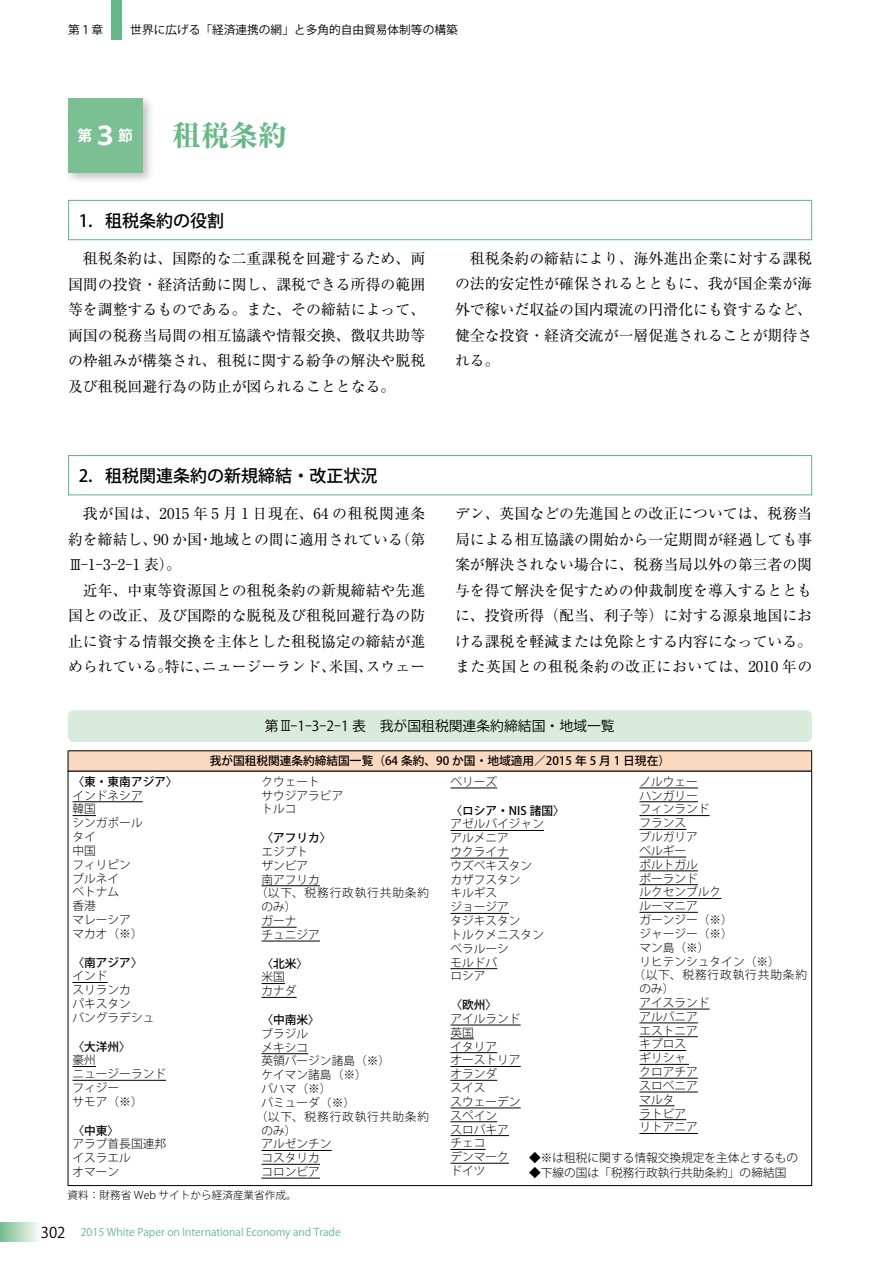
<style>
.page{position:relative;width:893px;height:1263px;background:#fff}
.page>*{position:absolute;margin:0;border:0;box-sizing:border-box;transform-origin:0 0}
.t1{font:800 28.65px "Ryumin Pr 6";color:#66b987}
.t2{font:500 16.95px "Koz Go Pro";color:#000}
.t3{font:14.85px/25.5px "Ryumin Pr 6";color:#000;text-align:justify}
.t4{font:700 14.85px "Koz Go Pro";color:#fff}
.t5{font:13.8px "Koz Go Pro";color:#000}
.t6{font:300 11.7px/13.8px "Koz Go Pro";color:#000}
.t7{font:500 11.7px "Koz Go Pro";color:#000}
.t8{font:300 11.7px "Koz Go Pro";letter-spacing:.075em;color:#000}
.t9{font:11.7px "Koz Go Pro";color:#000}
.t10{font:10.65px "Koz Go Pro";color:#66b987}
.t11{font:300 10.65px "Koz Go Pro";color:#000}
.s1{font-size:25.5px}
.s2{font-family:"Shin Go Pr 6";font-weight:300}
.s3{font-size:14.85px;color:#000}
</style>
<div class="page">
<div style="left:64px;top:94px;width:91px;height:91px;background:#000;opacity:.25"></div>
<div style="left:68px;top:98px;width:74px;height:74px;background:#7ac093"></div>
<div style="left:68px;top:200px;width:744px;height:40px;border:1px solid #66b987"></div>
<div style="left:68px;top:455px;width:744px;height:40px;border:1px solid #66b987"></div>
<div style="left:68px;top:710px;width:744px;height:32px;background:#d9ebdd;border-radius:6px"></div>
<hr style="left:73px;top:801px;width:70px;height:1px;background:#000">
<svg style="left:73px;top:815px;width:23px;height:1px"></svg>
<hr style="left:73px;top:982px;width:35px;height:1px;background:#000">
<svg style="left:73px;top:1066px;width:23px;height:1px"></svg>
<hr style="left:73px;top:1080px;width:93px;height:1px;background:#000">
<hr style="left:261px;top:885px;width:59px;height:1px;background:#000">
<hr style="left:261px;top:927px;width:36px;height:1px;background:#000">
<hr style="left:261px;top:941px;width:59px;height:1px;background:#000">
<svg style="left:261px;top:983px;width:24px;height:1px"></svg>
<hr style="left:261px;top:997px;width:36px;height:1px;background:#000">
<hr style="left:261px;top:1053px;width:47px;height:1px;background:#000">
<hr style="left:261px;top:1150px;width:71px;height:1px;background:#000">
<hr style="left:261px;top:1164px;width:59px;height:1px;background:#000">
<hr style="left:261px;top:1178px;width:59px;height:1px;background:#000">
<hr style="left:450px;top:788px;width:47px;height:1px;background:#000">
<hr style="left:450px;top:830px;width:94px;height:1px;background:#000">
<hr style="left:450px;top:858px;width:59px;height:1px;background:#000">
<hr style="left:450px;top:913px;width:59px;height:1px;background:#000">
<hr style="left:450px;top:968px;width:47px;height:1px;background:#000">
<hr style="left:450px;top:1025px;width:71px;height:1px;background:#000">
<svg style="left:450px;top:1038px;width:24px;height:1px"></svg>
<hr style="left:450px;top:1052px;width:47px;height:1px;background:#000">
<hr style="left:450px;top:1066px;width:71px;height:1px;background:#000">
<hr style="left:450px;top:1080px;width:47px;height:1px;background:#000">
<hr style="left:450px;top:1108px;width:71px;height:1px;background:#000">
<hr style="left:450px;top:1121px;width:47px;height:1px;background:#000">
<hr style="left:450px;top:1135px;width:59px;height:1px;background:#000">
<hr style="left:450px;top:1149px;width:36px;height:1px;background:#000">
<hr style="left:450px;top:1163px;width:59px;height:1px;background:#000">
<hr style="left:639px;top:788px;width:59px;height:1px;background:#000">
<hr style="left:639px;top:801px;width:59px;height:1px;background:#000">
<hr style="left:639px;top:815px;width:71px;height:1px;background:#000">
<hr style="left:639px;top:829px;width:47px;height:1px;background:#000">
<hr style="left:639px;top:857px;width:47px;height:1px;background:#000">
<hr style="left:639px;top:871px;width:59px;height:1px;background:#000">
<hr style="left:639px;top:884px;width:59px;height:1px;background:#000">
<hr style="left:639px;top:898px;width:82px;height:1px;background:#000">
<hr style="left:639px;top:912px;width:59px;height:1px;background:#000">
<hr style="left:639px;top:1009px;width:71px;height:1px;background:#000">
<hr style="left:639px;top:1023px;width:59px;height:1px;background:#000">
<hr style="left:639px;top:1036px;width:59px;height:1px;background:#000">
<hr style="left:639px;top:1050px;width:47px;height:1px;background:#000">
<hr style="left:639px;top:1064px;width:50px;height:1px;background:#000">
<hr style="left:639px;top:1078px;width:59px;height:1px;background:#000">
<hr style="left:639px;top:1092px;width:59px;height:1px;background:#000">
<hr style="left:639px;top:1105px;width:35px;height:1px;background:#000">
<hr style="left:639px;top:1119px;width:47px;height:1px;background:#000">
<hr style="left:639px;top:1133px;width:59px;height:1px;background:#000">
<div style="left:68px;top:751px;width:744px;height:20px;background:#fbd9bf"></div>
<hr style="left:68px;top:750px;width:744px;height:1px;background:#000">
<svg style="left:68px;top:751px;width:1px;height:20px"></svg>
<svg style="left:811px;top:751px;width:1px;height:20px"></svg>
<hr style="left:68px;top:771px;width:744px;height:1px;background:#000">
<div style="left:0;top:1222px;width:43px;height:20px;background:linear-gradient(to right,#77bc8c,#fff)"></div>
<div style="left:112px;top:0;width:10px;height:40px;background:#66b987"></div>
<p class="t9" style="left:68px;top:22px;width:37px">第１章</p>
<p class="t9" style="left:130px;top:22px;width:329px">世界に広げる「経済連携の網」と多角的自由貿易体制等の構築</p>
<p class="t4" style="left:78px;top:126px;width:57px">第<span class="s1">３</span>節</p>
<h1 class="t1" style="left:172px;top:113px;width:116px">租税条約</h1>
<p class="t2" style="left:79px;top:209px;width:147px">1．租税条約の役割</p>
<p class="t3" style="left:68px;top:245px;width:359px">　租税条約は、国際的な二重課税を回避するため、両国間の投資・経済活動に関し、課税できる所得の範囲等を調整するものである。また、その締結によって、両国の税務当局間の相互協議や情報交換、徴収共助等の枠組みが構築され、租税に関する紛争の解決や脱税及び租税回避行為の防止が図られることとなる。</p>
<p class="t3" style="left:455px;top:245px;width:359px">　租税条約の締結により、海外進出企業に対する課税の法的安定性が確保されるとともに、我が国企業が海外で稼いだ収益の国内環流の円滑化にも資するなど、健全な投資・経済交流が一層促進されることが期待される。</p>
<p class="t2" style="left:79px;top:465px;width:300px">2．租税関連条約の新規締結・改正状況</p>
<p class="t3" style="left:68px;top:500px;width:359px;text-align:left">　我が国は、2015 年 5 月 1 日現在、64 の租税関連条約を締結し、90 か国・地域との間に適用されている（第<br>Ⅲ-1-3-2-1 表）。<br>　近年、中東等資源国との租税条約の新規締結や先進国との改正、及び国際的な脱税及び租税回避行為の防止に資する情報交換を主体とした租税協定の締結が進められている。特に、ニュージーランド、米国、スウェー</p>
<p class="t3" style="left:455px;top:500px;width:359px">デン、英国などの先進国との改正については、税務当局による相互協議の開始から一定期間が経過しても事案が解決されない場合に、税務当局以外の第三者の関与を得て解決を促すための仲裁制度を導入するとともに、投資所得（配当、利子等）に対する源泉地国における課税を軽減または免除とする内容になっている。また英国との租税条約の改正においては、2010 年の</p>
<p class="t5" style="left:265px;top:717px;width:351px">第<span class="s2">Ⅲ</span>-1-3-2-1 表　我が国租税関連条約締結国・地域一覧</p>
<p class="t7" style="left:73px;top:774px;width:107px">〈東・東南アジア〉</p>
<p class="t6" style="left:73px;top:788px;width:72px">インドネシア韓国<br>シンガポールタイ<br>中国<br>フィリピンブルネイ<br>ベトナム<br>香港<br>マレーシアマカオ（※）</p>
<p class="t7" style="left:73px;top:955px;width:72px">〈南アジア〉</p>
<p class="t6" style="left:73px;top:969px;width:83px">インド<br>スリランカ<br>パキスタン<br>バングラデシュ</p>
<p class="t7" style="left:73px;top:1039px;width:60px">〈大洋州〉</p>
<p class="t6" style="left:73px;top:1053px;width:95px">豪州<br>ニュージーランドフィジー<br>サモア（※）</p>
<p class="t7" style="left:73px;top:1123px;width:48px">〈中東〉</p>
<p class="t6" style="left:73px;top:1137px;width:95px">アラブ首長国連邦イスラエル<br>オマーン</p>
<p class="t7" style="left:210px;top:753px;width:462px">我が国租税関連条約締結国一覧（64 条約、90 か国・地域適用／2015 年 5 月 1 日現在）</p>
<p class="t6" style="left:261px;top:775px;width:83px">クウェート<br>サウジアラビアトルコ</p>
<p class="t7" style="left:261px;top:830px;width:72px">〈アフリカ〉</p>
<p class="t6" style="left:261px;top:845px;width:48px">エジプト</p>
<p class="t6" style="left:261px;top:859px;width:48px">ザンビア</p>
<p class="t6" style="left:261px;top:872px;width:60px">南アフリカ</p>
<p class="t8" style="left:256px;top:885px;width:175px">（以下、税務行政執行共助条約</p>
<p class="t6" style="left:261px;top:900px;width:37px">のみ）</p>
<p class="t6" style="left:261px;top:914px;width:37px">ガーナ</p>
<p class="t6" style="left:261px;top:928px;width:60px">チュニジア</p>
<p class="t7" style="left:261px;top:956px;width:48px">〈北米〉</p>
<p class="t6" style="left:261px;top:970px;width:37px">米国カナダ</p>
<p class="t7" style="left:261px;top:1012px;width:60px">〈中南米〉</p>
<p class="t6" style="left:261px;top:1027px;width:48px">ブラジル</p>
<p class="t6" style="left:261px;top:1040px;width:48px">メキシコ</p>
<p class="t6" style="left:261px;top:1054px;width:130px">英領バージン諸島（※）</p>
<p class="t6" style="left:261px;top:1068px;width:107px">ケイマン諸島（※）</p>
<p class="t6" style="left:261px;top:1082px;width:72px">バハマ（※）</p>
<p class="t6" style="left:261px;top:1096px;width:95px">バミューダ（※）</p>
<p class="t8" style="left:256px;top:1109px;width:175px">（以下、税務行政執行共助条約</p>
<p class="t6" style="left:261px;top:1123px;width:37px">のみ）</p>
<p class="t6" style="left:261px;top:1137px;width:72px">アルゼンチン</p>
<p class="t6" style="left:261px;top:1151px;width:60px">コスタリカ</p>
<p class="t6" style="left:261px;top:1165px;width:60px">コロンビア</p>
<p class="t6" style="left:450px;top:775px;width:48px">ベリーズ</p>
<p class="t7" style="left:450px;top:803px;width:116px">〈ロシア・NIS 諸国〉</p>
<p class="t6" style="left:450px;top:817px;width:95px">アゼルバイジャンアルメニア<br>ウクライナ<br>ウズベキスタンカザフスタン<br>キルギス<br>ジョージア<br>タジキスタン<br>トルクメニスタンベラルーシ<br>モルドバ<br>ロシア</p>
<p class="t7" style="left:450px;top:997px;width:48px">〈欧州〉</p>
<p class="t6" style="left:450px;top:1012px;width:72px">アイルランド英国<br>イタリア<br>オーストリアオランダ<br>スイス<br>スウェーデンスペイン<br>スロバキアチェコ<br>デンマークドイツ</p>
<p class="t6" style="left:639px;top:775px;width:60px">ノルウェー</p>
<p class="t6" style="left:639px;top:788px;width:60px">ハンガリー</p>
<p class="t6" style="left:639px;top:802px;width:72px">フィンランド</p>
<p class="t6" style="left:639px;top:816px;width:48px">フランス</p>
<p class="t6" style="left:639px;top:830px;width:60px">ブルガリア</p>
<p class="t6" style="left:639px;top:844px;width:48px">ベルギー</p>
<p class="t6" style="left:639px;top:858px;width:60px">ポルトガル</p>
<p class="t6" style="left:639px;top:871px;width:60px">ポーランド</p>
<p class="t6" style="left:639px;top:885px;width:83px">ルクセンブルク</p>
<p class="t6" style="left:639px;top:899px;width:60px">ルーマニア</p>
<p class="t6" style="left:639px;top:913px;width:95px">ガーンジー（※）</p>
<p class="t6" style="left:639px;top:927px;width:95px">ジャージー（※）</p>
<p class="t6" style="left:639px;top:940px;width:72px">マン島（※）</p>
<p class="t6" style="left:639px;top:954px;width:142px">リヒテンシュタイン（※）</p>
<p class="t8" style="left:634px;top:967px;width:175px">（以下、税務行政執行共助条約</p>
<p class="t6" style="left:639px;top:982px;width:37px">のみ）</p>
<p class="t6" style="left:639px;top:996px;width:72px">アイスランド</p>
<p class="t6" style="left:639px;top:1010px;width:60px">アルバニア</p>
<p class="t6" style="left:639px;top:1023px;width:60px">エストニア</p>
<p class="t6" style="left:639px;top:1037px;width:48px">キプロス</p>
<p class="t6" style="left:639px;top:1051px;width:48px">ギリシャ</p>
<p class="t6" style="left:639px;top:1065px;width:60px">クロアチア</p>
<p class="t6" style="left:639px;top:1079px;width:60px">スロベニア</p>
<p class="t6" style="left:639px;top:1093px;width:37px">マルタ</p>
<p class="t6" style="left:639px;top:1106px;width:48px">ラトビア</p>
<p class="t6" style="left:639px;top:1120px;width:60px">リトアニア</p>
<p class="t6" style="left:529px;top:1151px;width:270px">◆※は租税に関する情報交換規定を主体とするもの</p>
<p class="t6" style="left:529px;top:1165px;width:259px">◆下線の国は「税務行政執行共助条約」の締結国</p>
<p class="t11" style="left:68px;top:1188px;width:231px">資料：財務省 Web サイトから経済産業省作成。</p>
<p class="t10" style="left:41px;top:1225px;width:301px"><span class="s3">302</span> 2015 White Paper on International Economy and Trade</p>
</div>
